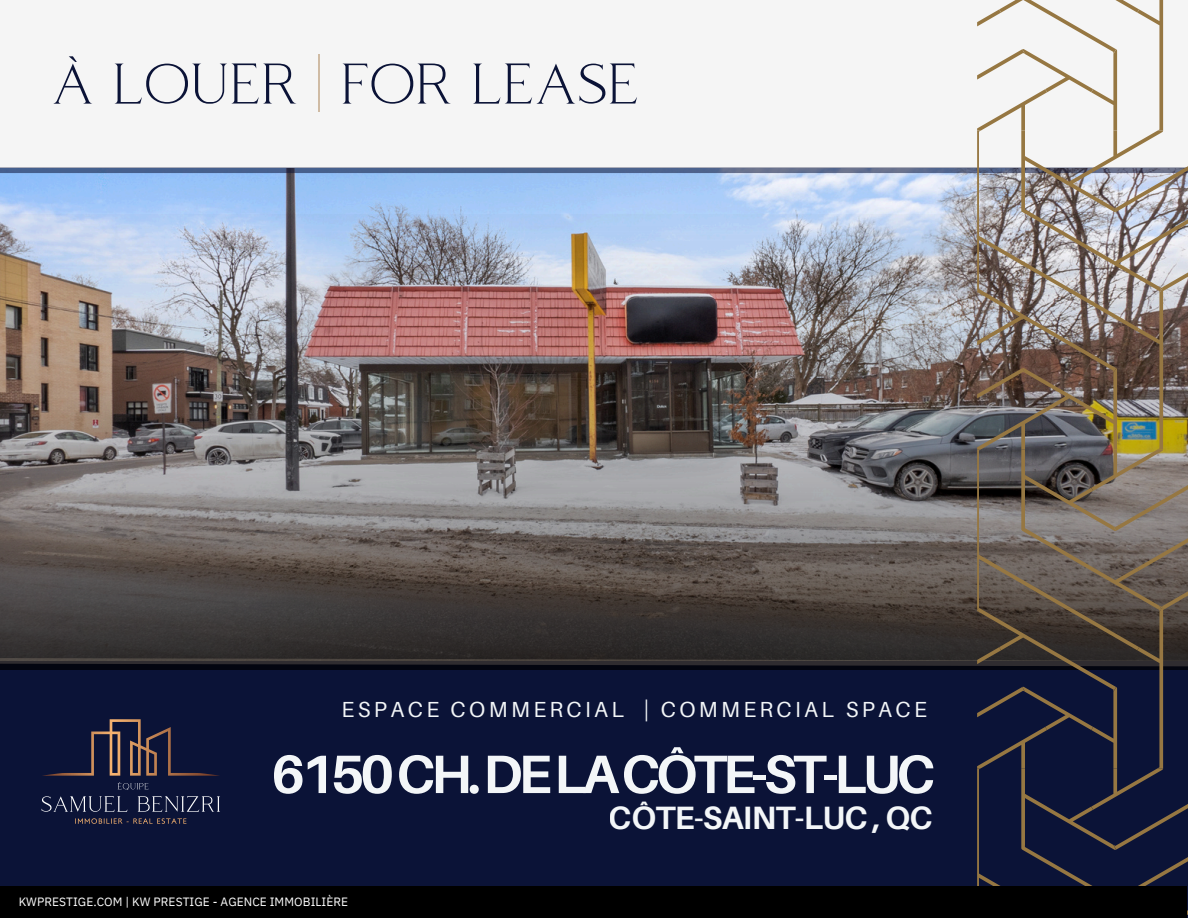
<style>
.page{position:relative;width:1188px;height:918px;background:#fff}
.page>*{position:absolute;margin:0;border:0;box-sizing:border-box;transform-origin:0 0}
.t1{font:57.3px "Coldiac";letter-spacing:-.03em;color:#0b1337}
.t2{font:700 54.15px "Aileron";letter-spacing:-.075em;color:#f3f6f8}
.t3{font:700 32.4px "Aileron";letter-spacing:-.02em;color:#f3f6f8}
.t4{font:21.9px "Aileron";letter-spacing:.155em;color:#f3f6f8}
.t5{font:12px "IBM Plex Sans";letter-spacing:.005em;color:#fff}
.s1{color:#cfbba4}
</style>
<div class="page">
<img style="left:0;top:0;width:1188px;height:918px">
<div style="left:0;top:887px;width:1186px;height:31px;background:#000"></div>
<h2 class="t1" style="left:50px;top:52px;width:591px">À LOUER <span class="s1">|</span> FOR LEASE</h2>
<h4 class="t4" style="left:342px;top:696px;width:587px">ESPACE COMMERCIAL | COMMERCIAL SPACE</h4>
<h2 class="t2" style="left:271px;top:741px;width:665px">6150CH.DELACÔTE-ST-LUC</h2>
<h3 class="t3" style="left:609px;top:798px;width:325px">CÔTE-SAINT-LUC , QC</h3>
<p class="t5" style="left:19px;top:893px;width:331px">KWPRESTIGE.COM | KW PRESTIGE - AGENCE IMMOBILIÈRE</p>
</div>
